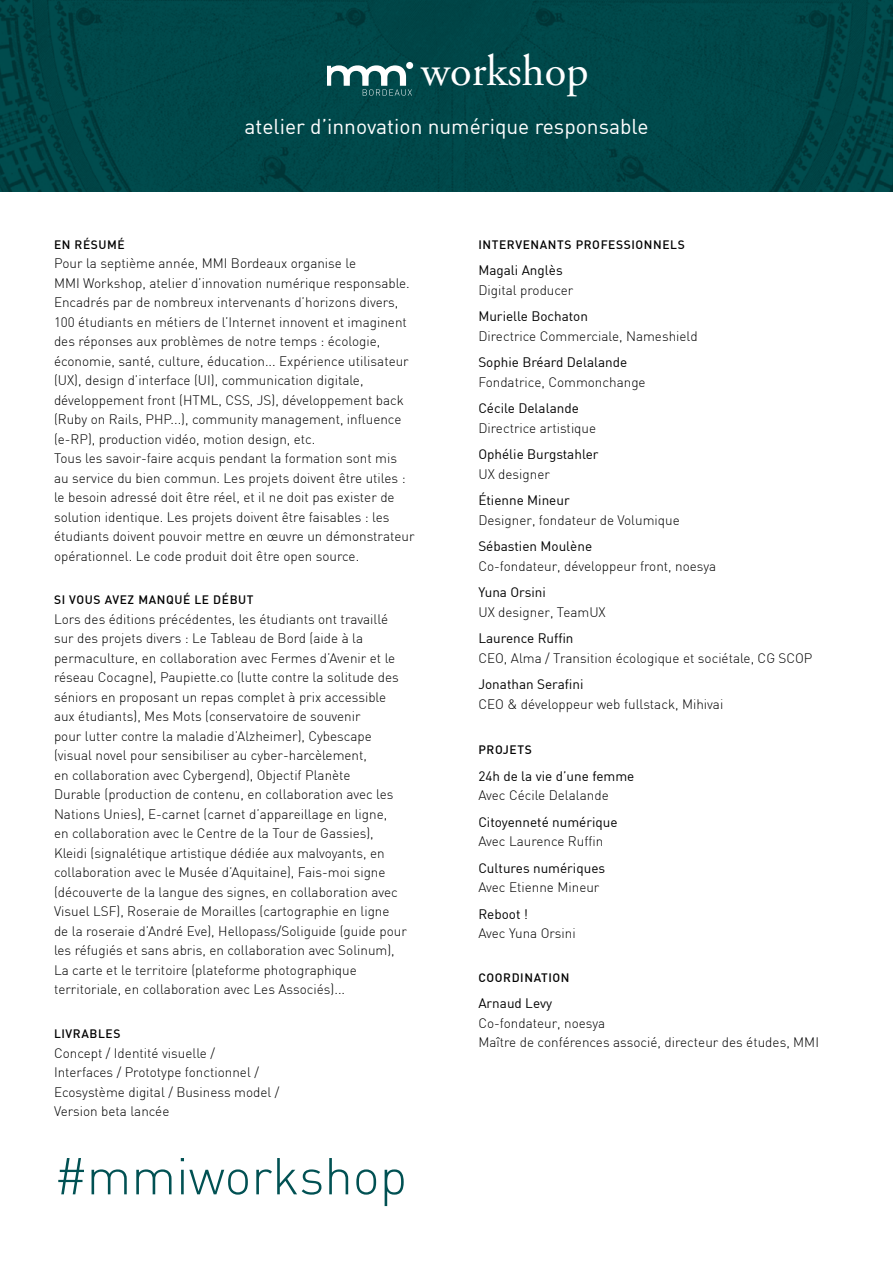
<style>
.page{position:relative;width:893px;height:1263px;background:#fff}
.page>*{position:absolute;margin:0;border:0;box-sizing:border-box;transform-origin:0 0}
.t1{font:300 51px "DIN";color:#015153}
.t2{font:44.25px "Adobe Garamond Pro";color:#fff}
.t3{font:21px "DIN";color:#fff}
.t4{font:300 13.5px/19.5px "DIN";color:#000}
.t5{font:13.5px "DIN";color:#000}
.t6{font:500 12px "DIN";letter-spacing:.05em;color:#000}
</style>
<div class="page">
<img style="left:0;top:0;width:893px;height:191px">
<div style="left:406px;top:62px;width:7px;height:7px;background:#fff;border-radius:50%"></div>
<svg style="left:327px;top:65px;width:85px;height:31px"></svg>
<h2 class="t2" style="left:421px;top:44px;width:169px">workshop</h2>
<h3 class="t3" style="left:244px;top:114px;width:405px">atelier d’innovation numérique responsable</h3>
<p class="t6" style="left:54px;top:237px;width:72px">EN RÉSUMÉ</p>
<p class="t4" style="left:54px;top:254px;width:362px">Pour la septième année, MMI Bordeaux organise le<br>MMI Workshop, atelier d’innovation numérique responsable.<br>Encadrés par de nombreux intervenants d’horizons divers, 100 étudiants en métiers de l’Internet innovent et imaginent des réponses aux problèmes de notre temps : écologie, économie, santé, culture, éducation... Expérience utilisateur (UX), design d’interface (UI), communication digitale, développement front (HTML, CSS, JS), développement back (Ruby on Rails, PHP...), community management, influence (e-RP), production vidéo, motion design, etc.<br>Tous les savoir-faire acquis pendant la formation sont mis au service du bien commun. Les projets doivent être utiles : le besoin adressé doit être réel, et il ne doit pas exister de solution identique. Les projets doivent être faisables : les étudiants doivent pouvoir mettre en œuvre un démonstrateur opérationnel. Le code produit doit être open source.</p>
<p class="t6" style="left:54px;top:592px;width:201px">SI VOUS AVEZ MANQUÉ LE DÉBUT</p>
<p class="t4" style="left:54px;top:609px;width:354px">Lors des éditions précédentes, les étudiants ont travaillé sur des projets divers : Le Tableau de Bord (aide à la permaculture, en collaboration avec Fermes d’Avenir et le réseau Cocagne), Paupiette.co (lutte contre la solitude des séniors en proposant un repas complet à prix accessible aux étudiants), Mes Mots (conservatoire de souvenir<br>pour lutter contre la maladie d’Alzheimer), Cybescape (visual novel pour sensibiliser au cyber-harcèlement,<br>en collaboration avec Cybergend), Objectif Planète<br>Durable (production de contenu, en collaboration avec les Nations Unies), E-carnet (carnet d’appareillage en ligne,<br>en collaboration avec le Centre de la Tour de Gassies), Kleidi (signalétique artistique dédiée aux malvoyants, en collaboration avec le Musée d’Aquitaine), Fais-moi signe (découverte de la langue des signes, en collaboration avec Visuel LSF), Roseraie de Morailles (cartographie en ligne de la roseraie d’André Eve), Hellopass/Soliguide (guide pour les réfugiés et sans abris, en collaboration avec Solinum), La carte et le territoire (plateforme photographique territoriale, en collaboration avec Les Associés)...</p>
<p class="t6" style="left:54px;top:1026px;width:68px">LIVRABLES</p>
<p class="t4" style="left:54px;top:1043px;width:227px">Concept / Identité visuelle /<br>Interfaces / Prototype fonctionnel /<br>Ecosystème digital / Business model /<br>Version beta lancée</p>
<h1 class="t1" style="left:54px;top:1144px;width:355px">#mmiworkshop</h1>
<p class="t6" style="left:478px;top:237px;width:208px">INTERVENANTS PROFESSIONNELS</p>
<p class="t5" style="left:478px;top:262px;width:86px">Magali Anglès</p>
<p class="t4" style="left:478px;top:280px;width:97px">Digital producer</p>
<p class="t5" style="left:478px;top:308px;width:111px">Murielle Bochaton</p>
<p class="t4" style="left:478px;top:326px;width:221px">Directrice Commerciale, Nameshield</p>
<p class="t5" style="left:478px;top:354px;width:150px">Sophie Bréard Delalande</p>
<p class="t4" style="left:478px;top:372px;width:169px">Fondatrice, Commonchange</p>
<p class="t5" style="left:478px;top:400px;width:102px">Cécile Delalande</p>
<p class="t4" style="left:478px;top:418px;width:119px">Directrice artistique</p>
<p class="t5" style="left:478px;top:446px;width:122px">Ophélie Burgstahler</p>
<p class="t4" style="left:478px;top:464px;width:73px">UX designer</p>
<p class="t5" style="left:478px;top:492px;width:93px">Étienne Mineur</p>
<p class="t4" style="left:478px;top:510px;width:203px">Designer, fondateur de Volumique</p>
<p class="t5" style="left:478px;top:538px;width:115px">Sébastien Moulène</p>
<p class="t4" style="left:478px;top:556px;width:239px">Co-fondateur, développeur front, noesya</p>
<p class="t5" style="left:478px;top:584px;width:69px">Yuna Orsini</p>
<p class="t4" style="left:478px;top:602px;width:129px">UX designer, TeamUX</p>
<p class="t5" style="left:478px;top:630px;width:97px">Laurence Ruffin</p>
<p class="t4" style="left:478px;top:648px;width:336px">CEO, Alma / Transition écologique et sociétale, CG SCOP</p>
<p class="t5" style="left:478px;top:676px;width:107px">Jonathan Serafini</p>
<p class="t4" style="left:478px;top:694px;width:246px">CEO &amp; développeur web fullstack, Mihivai</p>
<p class="t6" style="left:478px;top:742px;width:55px">PROJETS</p>
<p class="t5" style="left:478px;top:767px;width:157px">24h de la vie d’une femme</p>
<p class="t4" style="left:478px;top:785px;width:132px">Avec Cécile Delalande</p>
<p class="t5" style="left:478px;top:813px;width:141px">Citoyenneté numérique</p>
<p class="t4" style="left:478px;top:831px;width:127px">Avec Laurence Ruffin</p>
<p class="t5" style="left:478px;top:859px;width:128px">Cultures numériques</p>
<p class="t4" style="left:478px;top:877px;width:123px">Avec Etienne Mineur</p>
<p class="t5" style="left:478px;top:905px;width:51px">Reboot !</p>
<p class="t4" style="left:478px;top:923px;width:99px">Avec Yuna Orsini</p>
<p class="t6" style="left:478px;top:969px;width:93px">COORDINATION</p>
<p class="t5" style="left:478px;top:995px;width:75px">Arnaud Levy</p>
<p class="t4" style="left:478px;top:1013px;width:342px">Co-fondateur, noesya<br>Maître de conférences associé, directeur des études, MMI</p>
</div>
